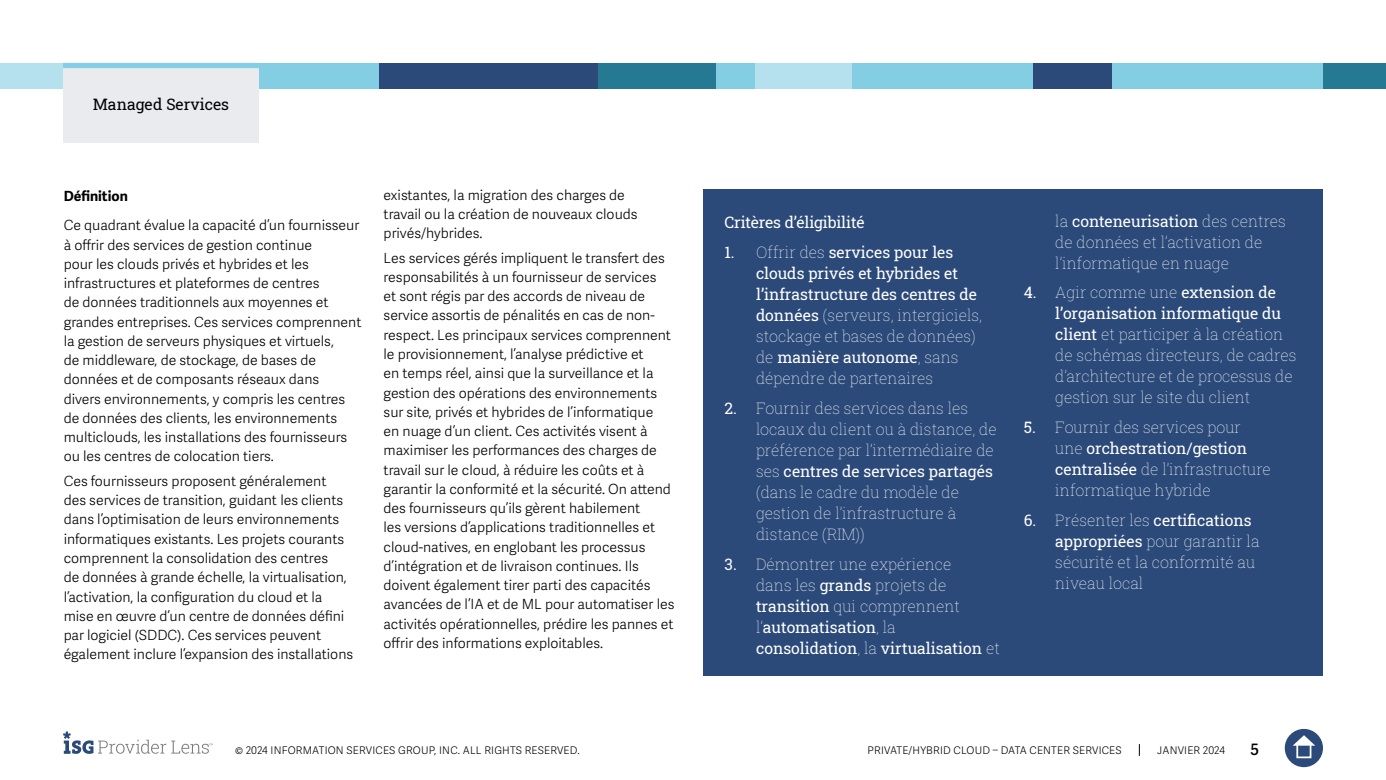
<style>
.page{position:relative;width:1386px;height:780px;background:#fff}
.page>*{position:absolute;margin:0;border:0;box-sizing:border-box;transform-origin:0 0}
.t1{font:15.75px/21px "Roboto Slab ISG P Thin";color:#fff}
.t2{font:15.75px/21px "Roboto Slab ISG P Regular";color:#fff}
.t3{font:15.75px "Roboto Slab ISG P Regular";color:#000}
.t4{font:600 15.75px "Adelle Sans";color:#000}
.t5{font:300 14px/19.2px "Adelle Sans";color:#000101}
.t6{font:700 14px "Adelle Sans";color:#000}
.t7{font:300 10.5px "Adelle Sans";letter-spacing:.02em;color:#000}
.s1{font-family:"Roboto Slab ISG P Thin"}
.s2{font-family:"Roboto Slab ISG P Regular"}
</style>
<div class="page">
<svg style="left:1139px;top:744px;width:1px;height:12px"></svg>
<svg style="left:63px;top:731px;width:150px;height:23px"></svg>
<div style="left:1285px;top:729px;width:38px;height:38px;background:#2b4a79;border-radius:50%"></div>
<svg style="left:1293px;top:735px;width:22px;height:10px"></svg>
<div style="left:1296px;top:743px;width:15px;height:15px;border:2px solid #fff"></div>
<div style="left:1047px;top:63px;width:276px;height:26px;background:#84cee3"></div>
<div style="left:0;top:63px;width:158px;height:26px;background:#b4e1ed"></div>
<div style="left:158px;top:63px;width:233px;height:26px;background:#84cee3"></div>
<div style="left:850px;top:63px;width:184px;height:26px;background:#84cee3"></div>
<div style="left:1323px;top:63px;width:63px;height:26px;background:#257992"></div>
<div style="left:1033px;top:63px;width:79px;height:26px;background:#2b4a79"></div>
<div style="left:754px;top:63px;width:98px;height:26px;background:#b4e1ed"></div>
<div style="left:598px;top:63px;width:157px;height:26px;background:#84cee3"></div>
<div style="left:598px;top:63px;width:118px;height:26px;background:#257992"></div>
<div style="left:379px;top:63px;width:219px;height:26px;background:#2b4a79"></div>
<div style="left:704px;top:189px;width:619px;height:487px;background:#2b4a79"></div>
<div style="left:63px;top:64px;width:196px;height:78px;background:#e9ebee"></div>
<div style="left:63px;top:63px;width:196px;height:5px;background:#84cee3"></div>
<p class="t3" style="left:93px;top:93px;width:138px">Managed Services</p>
<p class="t6" style="left:64px;top:187px;width:66px">Définition</p>
<p class="t5" style="left:64px;top:216px;width:299px">Ce quadrant évalue la capacité d’un fournisseur à offrir des services de gestion continue<br>pour les clouds privés et hybrides et les infrastructures et plateformes de centres<br>de données traditionnels aux moyennes et grandes entreprises. Ces services comprennent la gestion de serveurs physiques et virtuels,<br>de middleware, de stockage, de bases de données et de composants réseaux dans<br>divers environnements, y compris les centres de données des clients, les environnements multiclouds, les installations des fournisseurs ou les centres de colocation tiers.</p>
<p class="t5" style="left:64px;top:472px;width:291px">Ces fournisseurs proposent généralement<br>des services de transition, guidant les clients dans l’optimisation de leurs environnements informatiques existants. Les projets courants comprennent la consolidation des centres<br>de données à grande échelle, la virtualisation, l’activation, la configuration du cloud et la mise en œuvre d’un centre de données défini par logiciel (SDDC). Ces services peuvent également inclure l’expansion des installations</p>
<p class="t5" style="left:384px;top:185px;width:255px">existantes, la migration des charges de travail ou la création de nouveaux clouds privés/hybrides.</p>
<p class="t5" style="left:384px;top:248px;width:292px">Les services gérés impliquent le transfert des responsabilités à un fournisseur de services<br>et sont régis par des accords de niveau de service assortis de pénalités en cas de non&shy;respect. Les principaux services comprennent le provisionnement, l’analyse prédictive et<br>en temps réel, ainsi que la surveillance et la gestion des opérations des environnements sur site, privés et hybrides de l’informatique<br>en nuage d’un client. Ces activités visent à maximiser les performances des charges de travail sur le cloud, à réduire les coûts et à garantir la conformité et la sécurité. On attend des fournisseurs qu’ils gèrent habilement<br>les versions d’applications traditionnelles et cloud-natives, en englobant les processus d’intégration et de livraison continues. Ils doivent également tirer parti des capacités avancées de l’IA et de ML pour automatiser les activités opérationnelles, prédire les pannes et offrir des informations exploitables.</p>
<p class="t2" style="left:724px;top:212px;width:142px">Critères d’éligibilité</p>
<p class="t2" style="left:756px;top:241px;width:223px;text-indent:-32px">1. <span class="s1">Offrir des</span> services pour les clouds privés et hybrides et l’infrastructure des centres de</p>
<p class="t1" style="left:756px;top:304px;width:228px"><span class="s2">données</span> (serveurs, intergiciels, stockage et bases de données)</p>
<p class="t2" style="left:756px;top:346px;width:204px"><span class="s1">de</span> manière autonome<span class="s1">, sans</span></p>
<p class="t1" style="left:756px;top:367px;width:179px">dépendre de partenaires</p>
<p class="t1" style="left:756px;top:397px;width:242px;text-indent:-32px"><span class="s2">2.</span> Fournir des services dans les locaux du client ou à distance, de préférence par l’intermédiaire de</p>
<p class="t2" style="left:756px;top:460px;width:238px"><span class="s1">ses</span> centres de services partagés</p>
<p class="t1" style="left:756px;top:481px;width:205px">(dans le cadre du modèle de gestion de l’infrastructure à distance (RIM))</p>
<p class="t1" style="left:756px;top:553px;width:206px;text-indent:-32px"><span class="s2">3.</span> Démontrer une expérience dans les <span class="s2">grands</span> projets de <span class="s2">transition</span> qui comprennent</p>
<p class="t2" style="left:756px;top:616px;width:245px"><span class="s1">l’</span>automatisation<span class="s1">, la </span>consolidation<span class="s1">, la</span> virtualisation <span class="s1">et</span></p>
<p class="t2" style="left:1055px;top:210px;width:232px"><span class="s1">la</span> conteneurisation <span class="s1">des centres</span></p>
<p class="t1" style="left:1055px;top:231px;width:209px">de données et l’activation de l’informatique en nuage</p>
<p class="t2" style="left:1055px;top:282px;width:227px;text-indent:-32px">4. <span class="s1">Agir comme une</span> extension de l’organisation informatique du</p>
<p class="t1" style="left:1055px;top:324px;width:243px"><span class="s2">client</span> et participer à la création de schémas directeurs, de cadres d’architecture et de processus de gestion sur le site du client</p>
<p class="t1" style="left:1024px;top:416px;width:219px"><span class="s2">5.</span> Fournir des services pour</p>
<p class="t2" style="left:1055px;top:437px;width:194px"><span class="s1">une</span> orchestration/gestion</p>
<p class="t1" style="left:1055px;top:458px;width:217px"><span class="s2">centralisée</span> de l’infrastructure informatique hybride</p>
<p class="t2" style="left:1024px;top:509px;width:229px">6. <span class="s1">Présenter les</span> certifications</p>
<p class="t1" style="left:1055px;top:530px;width:206px"><span class="s2">appropriées</span> pour garantir la sécurité et la conformité au niveau local</p>
<p class="t7" style="left:235px;top:744px;width:346px">© 2024 INFORMATION SERVICES GROUP, INC. ALL RIGHTS RESERVED.</p>
<p class="t7" style="left:868px;top:744px;width:256px">PRIVATE/HYBRID CLOUD – DATA CENTER SERVICES</p>
<p class="t7" style="left:1157px;top:744px;width:69px">JANVIER 2024</p>
<p class="t4" style="left:1250px;top:740px;width:10px">5</p>
</div>
